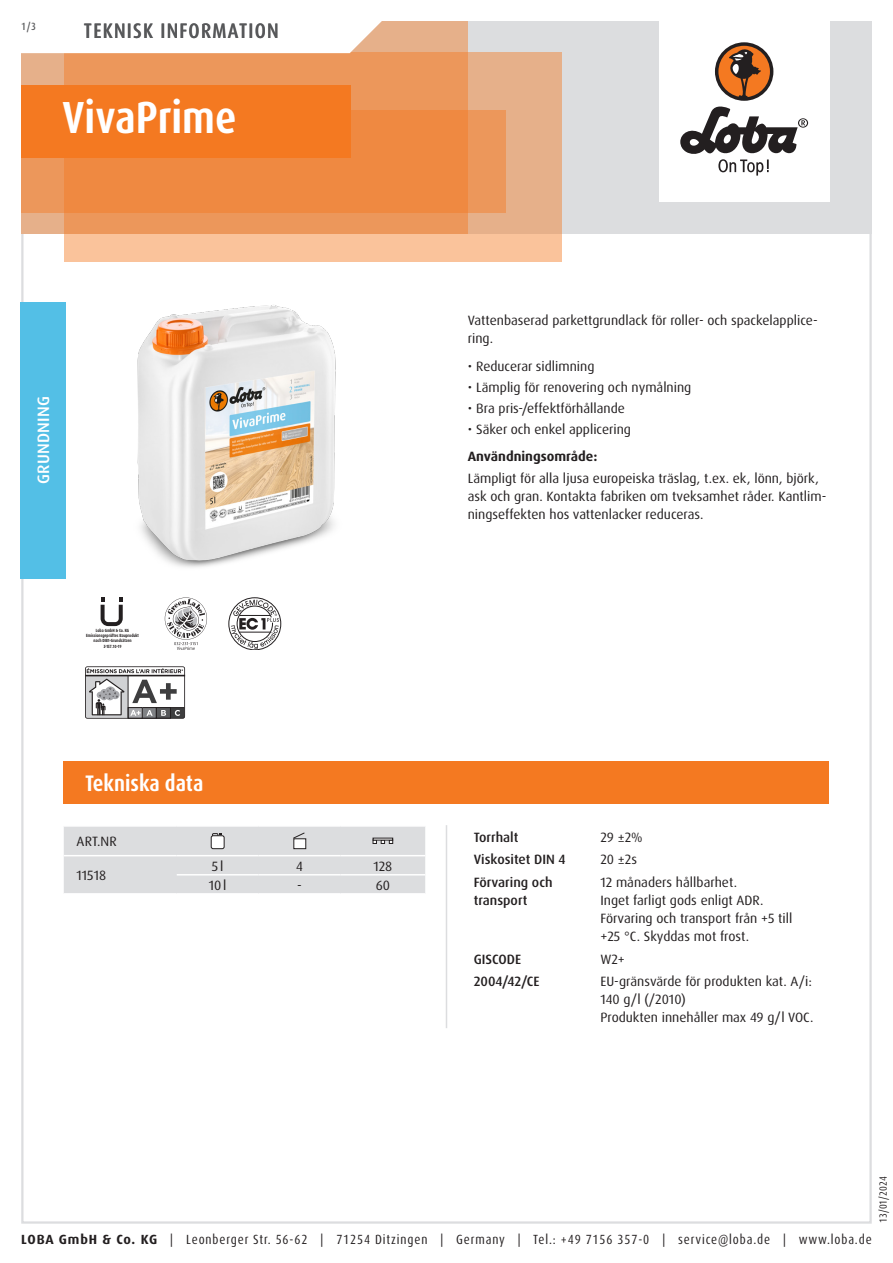
<style>
.page{position:relative;width:893px;height:1263px;background:#fff}
.page>*{position:absolute;margin:0;border:0;box-sizing:border-box;transform-origin:0 0}
.Produktname_weiss{font:700 condensed 45px "Dax Pro";color:#fff}
.Abschnitt{font:700 condensed 22.5px "Dax Pro";color:#fff}
.TI{font:500 condensed 21px "Dax Pro";letter-spacing:.06em;color:#57585a}
.Produktart_Grundierung{font:500 16.5px "Dax Pro";letter-spacing:.01em;color:#fff}
.Text{font:13.5px/18px "Dax Pro";color:#231f20}
.Text_ohne_Silbentrennung{font:13.5px/18px "Dax Pro";color:#231f20}
.Text_Medium{font:500 13.5px/18px "Dax Pro";color:#231f20}
.Text_Bold{font:700 13.5px "Dax Pro";color:#231f20}
.Text_zentriert{font:13.5px "Dax Pro";color:#231f20}
.Text_Großbuchstaben{font:13.5px "Dax Pro";color:#231f20}
.t1{font:condensed 13.35px "Dax Pro";letter-spacing:.065em;color:#231f20}
.t2{font:condensed 10.5px "Dax Pro";color:#231f20}
.t3{font:500 condensed 10.5px "Dax Pro";color:#57585a}
.t4{font:700 4.5px/5.2px "Dax Pro";color:#231f20;text-align:center;scale:.82 1}
.s1{font-weight:700;font-stretch:normal}
</style>
<div class="page">
<hr style="left:446px;top:825px;width:1px;height:203px;background:#dcdddf">
<svg style="left:64px;top:826px;width:361px;height:68px;background:#dddddf"></svg>
<div style="left:64px;top:761px;width:765px;height:43px;background:#f47921"></div>
<svg style="left:101px;top:597px;width:22px;height:29px"></svg>
<svg style="left:165px;top:597px;width:42px;height:53px"></svg>
<svg style="left:229px;top:597px;width:52px;height:53px"></svg>
<svg style="left:85px;top:666px;width:100px;height:53px"></svg>
<img style="left:137px;top:305px;width:199px;height:263px">
<div style="left:20px;top:302px;width:46px;height:276px;background:#53bfe6"></div>
<div style="left:21px;top:21px;width:851px;height:213px;background:#dcdddf"></div>
<div style="left:659px;top:0;width:170px;height:202px;background:#fff"></div>
<svg style="left:680px;top:106px;width:128px;height:70px"></svg>
<div style="left:715px;top:42px;width:58px;height:59px;background:#231f20;border-radius:50%"></div>
<svg style="left:718px;top:45px;width:52px;height:52px"></svg>
<div style="left:64px;top:52px;width:497px;height:209px;background:linear-gradient(to right,#fec79f,#efb992)"></div>
<div style="left:21px;top:111px;width:485px;height:102px;background:#ec975b"></div>
<svg style="left:21px;top:21px;width:447px;height:213px;background:#ed9150"></svg>
<svg style="left:21px;top:21px;width:411px;height:34px;background:#faede4"></svg>
<div style="left:21px;top:85px;width:330px;height:72px;background:#f47921"></div>
<p class="t3" style="left:21px;top:19px;width:16px">1/3</p>
<p class="TI" style="left:84px;top:17px;width:196px">TEKNISK INFORMATION</p>
<p class="Produktname_weiss" style="left:62px;top:89px;width:176px">VivaPrime</p>
<p class="Produktart_Grundierung" style="left:33px;top:484px;width:89px;rotate:-90deg">GRUNDNING</p>
<p class="t4" style="left:86px;top:628px;width:66px">Loba GmbH &amp; Co. KG<br>Emissionsgeprüftes Bauprodukt nach DIBt-Grundsätzen<br>Z-157.10-19</p>
<p class="Abschnitt" style="left:85px;top:769px;width:120px">Tekniska data</p>
<p class="Text_Großbuchstaben" style="left:77px;top:833px;width:42px">ART.NR</p>
<p class="Text" style="left:77px;top:866px;width:31px">11518</p>
<p class="Text_zentriert" style="left:212px;top:857px;width:13px">5l</p>
<p class="Text_zentriert" style="left:296px;top:857px;width:8px">4</p>
<p class="Text_zentriert" style="left:373px;top:857px;width:20px">128</p>
<p class="Text_zentriert" style="left:209px;top:876px;width:19px">10l</p>
<p class="Text_zentriert" style="left:297px;top:876px;width:6px">-</p>
<p class="Text_zentriert" style="left:376px;top:876px;width:16px">60</p>
<p class="Text" style="left:468px;top:312px;width:351px">Vattenbaserad parkettgrundlack för roller- och spackelapplice&shy;ring.</p>
<p class="Text" style="left:468px;top:357px;width:128px">• Reducerar sidlimning</p>
<p class="Text" style="left:468px;top:378px;width:225px">• Lämplig för renovering och nymålning</p>
<p class="Text" style="left:468px;top:399px;width:159px">• Bra pris-/effektförhållande</p>
<p class="Text" style="left:468px;top:420px;width:165px">• Säker och enkel applicering</p>
<p class="Text_Bold" style="left:468px;top:448px;width:131px">Användningsområde:</p>
<p class="Text" style="left:468px;top:469px;width:360px">Lämpligt för alla ljusa europeiska träslag, t.ex. ek, lönn, björk, ask och gran. Kontakta fabriken om tveksamhet råder. Kantlim&shy;ningseffekten hos vattenlacker reduceras.</p>
<p class="Text_Medium" style="left:474px;top:828px;width:46px">Torrhalt</p>
<p class="Text_ohne_Silbentrennung" style="left:600px;top:828px;width:44px">29 ±2%</p>
<p class="Text_Medium" style="left:474px;top:851px;width:93px">Viskositet DIN 4</p>
<p class="Text_ohne_Silbentrennung" style="left:600px;top:851px;width:38px">20 ±2s</p>
<p class="Text_Medium" style="left:474px;top:873px;width:80px">Förvaring och transport</p>
<p class="Text_ohne_Silbentrennung" style="left:600px;top:873px;width:138px">12 månaders hållbarhet.</p>
<p class="Text_ohne_Silbentrennung" style="left:600px;top:891px;width:165px">Inget farligt gods enligt ADR.</p>
<p class="Text_ohne_Silbentrennung" style="left:600px;top:909px;width:194px">Förvaring och transport från +5 till +25 °C. Skyddas mot frost.</p>
<p class="Text_Medium" style="left:474px;top:950px;width:49px">GISCODE</p>
<p class="Text_ohne_Silbentrennung" style="left:600px;top:950px;width:26px">W2+</p>
<p class="Text_Medium" style="left:474px;top:972px;width:67px">2004/42/CE</p>
<p class="Text_ohne_Silbentrennung" style="left:600px;top:972px;width:213px">EU-gränsvärde för produkten kat. A/i:<br>140 g/l (/2010)</p>
<p class="Text_ohne_Silbentrennung" style="left:600px;top:1008px;width:215px">Produkten innehåller max 49 g/l VOC.</p>
<p class="t2" style="left:876px;top:1222px;width:48px;rotate:-90deg">13/01/2024</p>
<p class="t1" style="left:21px;top:1230px;width:852px"><span class="s1">LOBA GmbH &amp; Co. KG</span> | Leonberger Str. 56-62 | 71254 Ditzingen | Germany | Tel.: +49 7156 357-0 | service@loba.de | www.loba.de</p>
</div>
